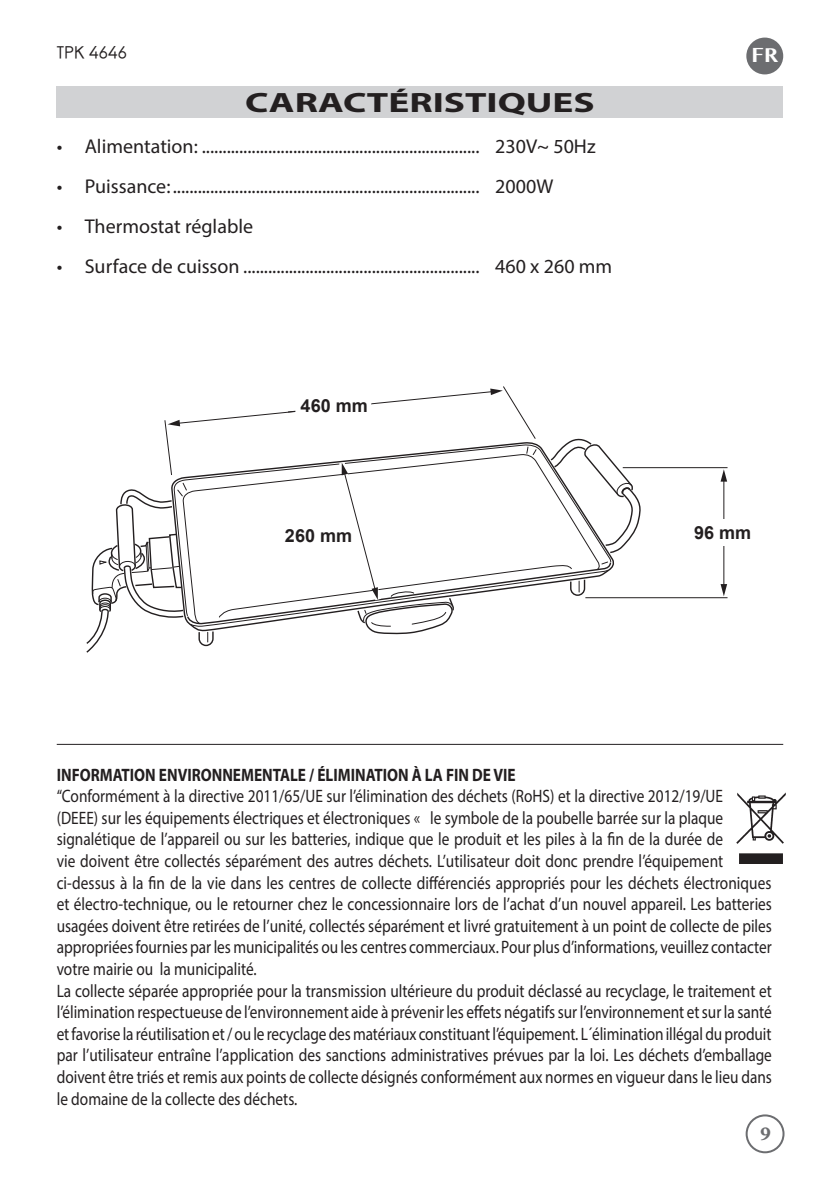
<style>
.page{position:relative;width:840px;height:1191px;background:#fff}
.page>*{position:absolute;margin:0;border:0;box-sizing:border-box;transform-origin:0 0}
.PARAGRAFO{font:700 28px "Myriad Pro";color:#231f20;scale:1.4 1}
.t1{font:20px "Myriad Pro";color:#231f20}
.t2{font:700 20px "Bangla MN";color:#fff}
.testo_1{font:18px/21.6px "Myriad Pro";color:#231f20;scale:.85 1}
.testo_1-2{font:700 18px "Myriad Pro";color:#231f20;scale:.85 1}
.t3{font:700 18px "Arial";color:#231f20}
.t4{font:700 18px "Bangla MN";color:#6c6d70}
.t5{font:17px "Rounded Elegance";color:#231f20}
</style>
<div class="page">
<div style="left:57px;top:86px;width:725px;height:31px;background:#d1d2d4"></div>
<div style="left:746px;top:38px;width:36px;height:36px;background:#6c6d70;border-radius:50%"></div>
<div style="left:745px;top:1114px;width:39px;height:39px;border:2px solid #6c6d70;border-radius:50%"></div>
<img style="left:736px;top:792px;width:50px;height:71px">
<hr style="left:57px;top:744px;width:725px;height:1px;background:#231f20">
<hr style="left:585px;top:597px;width:142px;height:1px;background:#231f20">
<hr style="left:622px;top:467px;width:105px;height:1px;background:#231f20">
<svg style="left:724px;top:494px;width:1px;height:77px"></svg>
<hr style="left:723px;top:479px;width:1px;height:107px;background:#231f20">
<svg style="left:720px;top:469px;width:6px;height:12px"></svg>
<svg style="left:720px;top:584px;width:6px;height:12px"></svg>
<div style="left:719px;top:520px;width:7px;height:26px;background:#fff"></div>
<svg style="left:86px;top:386px;width:556px;height:267px"></svg>
<p class="t5" style="left:57px;top:43px;width:72px">TPK 4646</p>
<p class="t2" style="left:751px;top:42px;width:28px">FR</p>
<p class="PARAGRAFO" style="left:245px;top:84px;width:251px">CARACTÉRISTIQUES</p>
<p class="t1" style="left:57px;top:133px;width:540px">• Alimentation: ................................................................... 230V~ 50Hz</p>
<p class="t1" style="left:57px;top:173px;width:497px">• Puissance: .......................................................................... 2000W</p>
<p class="t1" style="left:57px;top:213px;width:198px">• Thermostat réglable</p>
<p class="t1" style="left:57px;top:253px;width:556px">• Surface de cuisson ......................................................... 460 x 260 mm</p>
<p class="t3" style="left:300px;top:394px;width:69px">460 mm</p>
<p class="t3" style="left:285px;top:524px;width:69px">260 mm</p>
<p class="t3" style="left:693px;top:521px;width:59px">96 mm</p>
<p class="testo_1-2" style="left:57px;top:762px;width:541px">INFORMATION ENVIRONNEMENTALE / ÉLIMINATION À LA FIN DE VIE</p>
<p class="testo_1" style="left:57px;top:785px;width:842px">“Conformément à la directive 2011/65/UE sur l’élimination des déchets (RoHS) et la directive 2012/19/UE<br>(DEEE) sur les équipements électriques et électroniques « le symbole de la poubelle barrée sur la plaque signalétique de l’appareil ou sur les batteries, indique que le produit et les piles à la fin de la durée de<br>vie doivent être collectés séparément des autres déchets. L’utilisateur doit donc prendre l’équipement ci-dessus à la fin de la vie dans les centres de collecte différenciés appropriés pour les déchets électroniques et électro-technique, ou le retourner chez le concessionnaire lors de l’achat d’un nouvel appareil. Les batteries usagées doivent être retirées de l’unité, collectés séparément et livré gratuitement à un point de collecte de piles appropriées fournies par les municipalités ou les centres commerciaux. Pour plus d’informations, veuillez contacter votre mairie ou la municipalité.</p>
<p class="testo_1" style="left:57px;top:979px;width:842px;text-align:justify">La collecte séparée appropriée pour la transmission ultérieure du produit déclassé au recyclage, le traitement et l’élimination respectueuse de l’environnement aide à prévenir les effets négatifs sur l’environnement et sur la santé et favorise la réutilisation et / ou le recyclage des matériaux constituant l’équipement. L´élimination illégal du produit par l’utilisateur entraîne l’application des sanctions administratives prévues par la loi. Les déchets d’emballage doivent être triés et remis aux points de collecte désignés conformément aux normes en vigueur dans le lieu dans le domaine de la collecte des déchets.</p>
<p class="t4" style="left:759px;top:1121px;width:13px">9</p>
</div>
